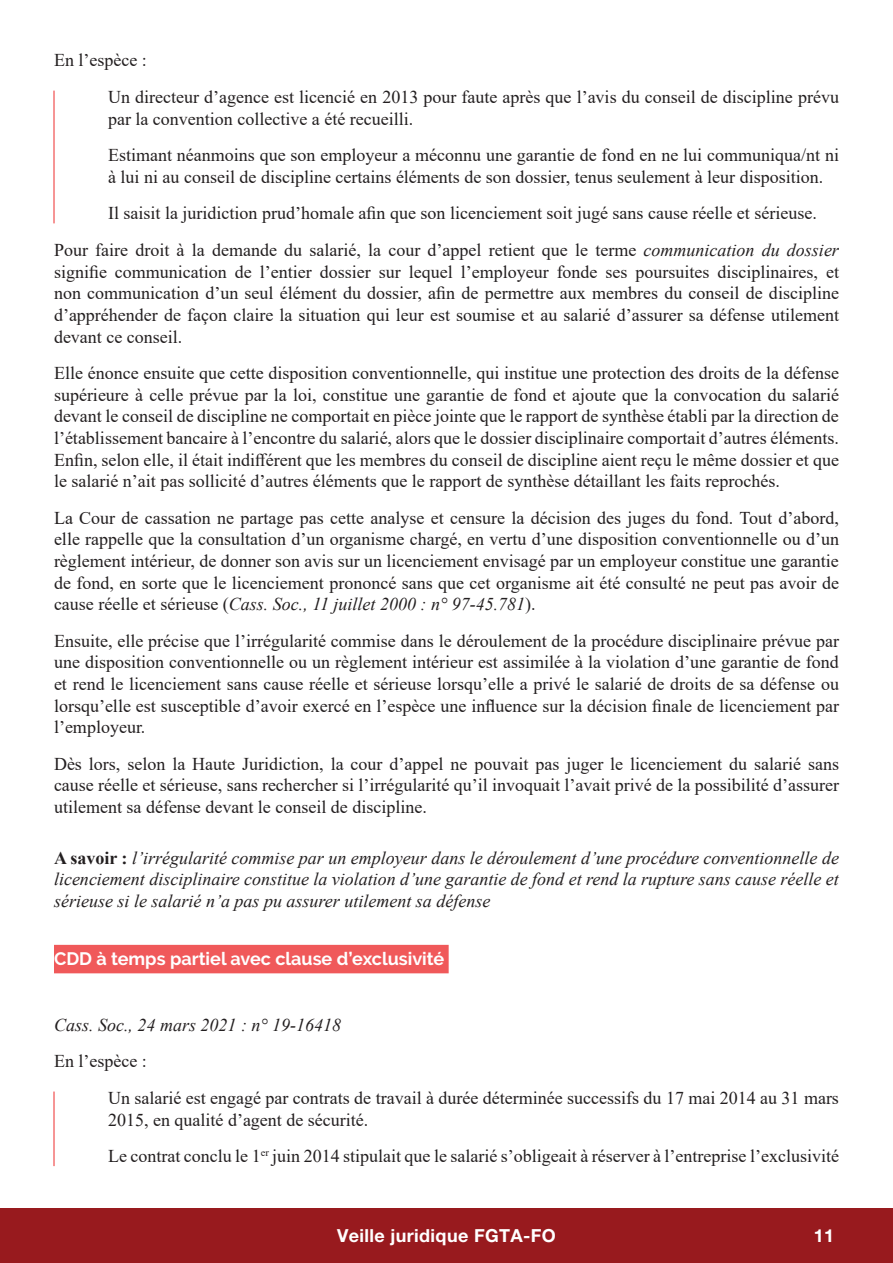
<style>
.page{position:relative;width:893px;height:1263px;background:#fff}
.page>*{position:absolute;margin:0;border:0;box-sizing:border-box;transform-origin:0 0}
.t1{font:18px/21.6px "Times New Roman";color:#231f20;text-align:justify}
.t2{font:italic 18px/21.6px "Times New Roman";color:#231f20;text-align:justify}
.t3{font:700 18px "Raleway";color:#fff}
.t4{font:700 18px "Helvetica Neue LT Pro";letter-spacing:.02em;color:#fff}
.s1{font-style:italic}
.s2{font-weight:700;font-style:normal}
</style>
<div class="page">
<div style="left:0;top:1209px;width:893px;height:54px;background:#981a1e"></div>
<hr style="left:54px;top:91px;width:1px;height:132px;background:#ee2d2d">
<div style="left:54px;top:945px;width:395px;height:28px;background:#f0595a"></div>
<hr style="left:54px;top:1091px;width:1px;height:75px;background:#ee2d2d">
<p class="t1" style="left:108px;top:42px;width:732px;line-height:36.6px;text-indent:-54px">En l’espèce :<br>Un directeur d’agence est licencié en 2013 pour faute après que l’avis du conseil de discipline prévu</p>
<p class="t1" style="left:108px;top:100px;width:732px;line-height:36.6px">par la convention collective a été recueilli.<br>Estimant néanmoins que son employeur a méconnu une garantie de fond en ne lui communiqua/nt ni</p>
<p class="t1" style="left:108px;top:165px;width:717px">à lui ni au conseil de discipline certains éléments de son dossier, tenus seulement à leur disposition.</p>
<p class="t1" style="left:108px;top:202px;width:710px">Il saisit la juridiction prud’homale afin que son licenciement soit jugé sans cause réelle et sérieuse.</p>
<p class="t1" style="left:54px;top:239px;width:786px">Pour faire droit à la demande du salarié, la cour d’appel retient que le terme <span class="s1">communication du dossier</span></p>
<p class="t1" style="left:54px;top:260px;width:786px">signifie communication de l’entier dossier sur lequel l’employeur fonde ses poursuites disciplinaires, et non communication d’un seul élément du dossier, afin de permettre aux membres du conseil de discipline d’appréhender de façon claire la situation qui leur est soumise et au salarié d’assurer sa défense utilement devant ce conseil.</p>
<p class="t1" style="left:54px;top:362px;width:786px">Elle énonce ensuite que cette disposition conventionnelle, qui institue une protection des droits de la défense supérieure à celle prévue par la loi, constitue une garantie de fond et ajoute que la convocation du salarié devant le conseil de discipline ne comportait en pièce jointe que le rapport de synthèse établi par la direction de l’établissement bancaire à l’encontre du salarié, alors que le dossier disciplinaire comportait d’autres éléments.<br>Enfin, selon elle, il était indifférent que les membres du conseil de discipline aient reçu le même dossier et que le salarié n’ait pas sollicité d’autres éléments que le rapport de synthèse détaillant les faits reprochés.</p>
<p class="t1" style="left:54px;top:506px;width:786px">La Cour de cassation ne partage pas cette analyse et censure la décision des juges du fond. Tout d’abord, elle rappelle que la consultation d’un organisme chargé, en vertu d’une disposition conventionnelle ou d’un règlement intérieur, de donner son avis sur un licenciement envisagé par un employeur constitue une garantie de fond, en sorte que le licenciement prononcé sans que cet organisme ait été consulté ne peut pas avoir de cause réelle et sérieuse (<span class="s1">Cass. Soc., 11 juillet 2000 : n° 97-45.781</span>).</p>
<p class="t1" style="left:54px;top:629px;width:786px">Ensuite, elle précise que l’irrégularité commise dans le déroulement de la procédure disciplinaire prévue par une disposition conventionnelle ou un règlement intérieur est assimilée à la violation d’une garantie de fond et rend le licenciement sans cause réelle et sérieuse lorsqu’elle a privé le salarié de droits de sa défense ou lorsqu’elle est susceptible d’avoir exercé en l’espèce une influence sur la décision finale de licenciement par l’employeur.</p>
<p class="t1" style="left:54px;top:752px;width:786px">Dès lors, selon la Haute Juridiction, la cour d’appel ne pouvait pas juger le licenciement du salarié sans cause réelle et sérieuse, sans rechercher si l’irrégularité qu’il invoquait l’avait privé de la possibilité d’assurer utilement sa défense devant le conseil de discipline.</p>
<p class="t2" style="left:54px;top:846px;width:786px"><span class="s2">A savoir :</span> l’irrégularité commise par un employeur dans le déroulement d’une procédure conventionnelle de licenciement disciplinaire constitue la violation d’une garantie de fond et rend la rupture sans cause réelle et sérieuse si le salarié n’a pas pu assurer utilement sa défense</p>
<p class="t3" style="left:54px;top:948px;width:392px">CDD à temps partiel avec clause d’exclusivité</p>
<p class="t2" style="left:54px;top:1013px;width:289px">Cass. Soc., 24 mars 2021 : n° 19-16418</p>
<p class="t1" style="left:108px;top:1042px;width:732px;line-height:36.6px;text-indent:-54px">En l’espèce :<br>Un salarié est engagé par contrats de travail à durée déterminée successifs du 17 mai 2014 au 31 mars</p>
<p class="t1" style="left:108px;top:1101px;width:732px;line-height:36.6px">2015, en qualité d’agent de sécurité.<br>Le contrat conclu le 1<sup>er</sup> juin 2014 stipulait que le salarié s’obligeait à réserver à l’entreprise l’exclusivité</p>
<p class="t4" style="left:337px;top:1225px;width:220px">Veille juridique FGTA-FO</p>
<p class="t4" style="left:814px;top:1225px;width:22px">11</p>
</div>
